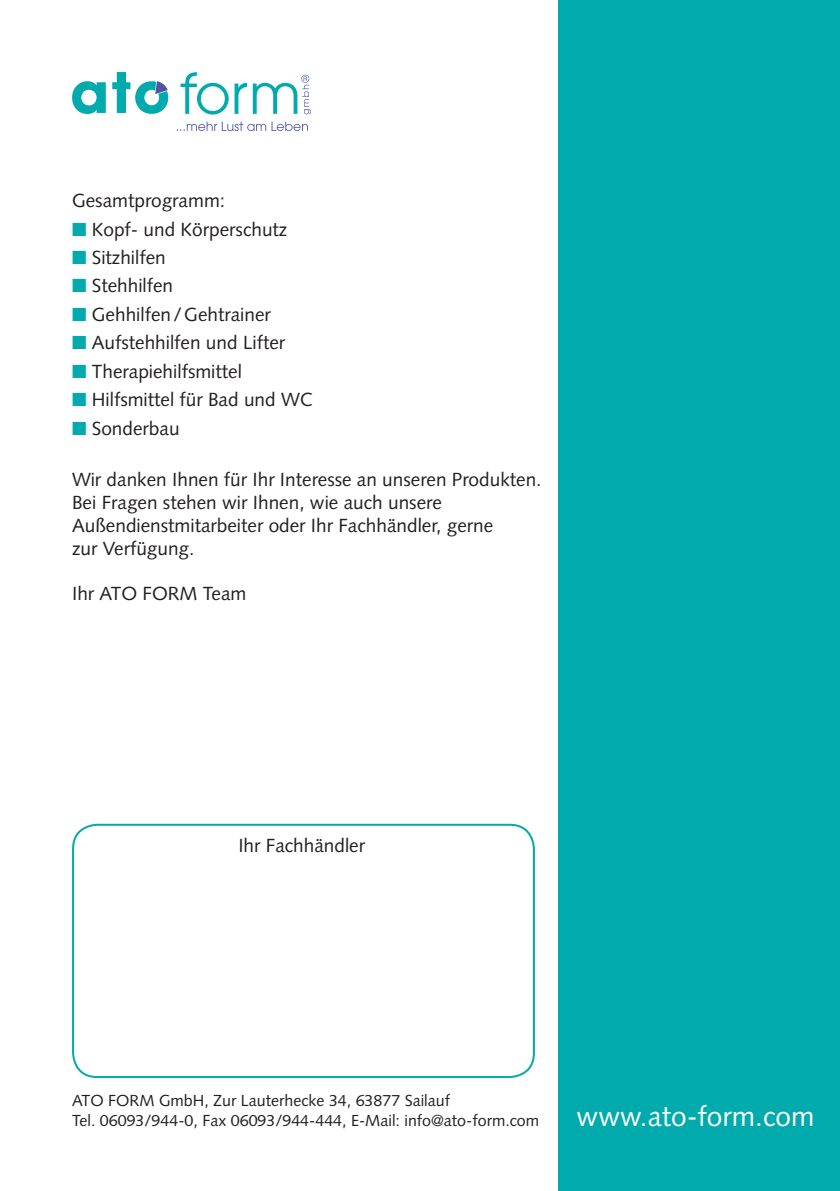
<style>
.page{position:relative;width:840px;height:1191px;background:#fff}
.page>*{position:absolute;margin:0;border:0;box-sizing:border-box;transform-origin:0 0}
.t1{font:28px "Syntax";color:#fff}
.t2{font:19px "Syntax";color:#231f20}
.t3{font:16px "Syntax";color:#231f20}
.s1{color:#00aaad}
</style>
<div class="page">
<div style="left:558px;top:0;width:281px;height:1191px;background:#00aaad"></div>
<svg style="left:180px;top:72px;width:48px;height:43px"></svg>
<svg style="left:234px;top:83px;width:13px;height:31px"></svg>
<svg style="left:72px;top:81px;width:34px;height:33px"></svg>
<svg style="left:253px;top:75px;width:58px;height:39px"></svg>
<svg style="left:177px;top:122px;width:131px;height:9px"></svg>
<svg style="left:112px;top:72px;width:56px;height:42px"></svg>
<div style="left:72px;top:823px;width:462px;height:255px;border:2px solid #00aaad;border-radius:24px"></div>
<p class="t2" style="left:72px;top:189px;width:154px">Gesamtprogramm:</p>
<p class="t2" style="left:72px;top:218px;width:217px"><span class="s1">■</span> Kopf- und Körperschutz</p>
<p class="t2" style="left:72px;top:246px;width:95px"><span class="s1">■</span> Sitzhilfen</p>
<p class="t2" style="left:72px;top:275px;width:103px"><span class="s1">■</span> Stehhilfen</p>
<p class="t2" style="left:72px;top:303px;width:200px"><span class="s1">■</span> Gehhilfen/Gehtrainer</p>
<p class="t2" style="left:72px;top:332px;width:214px"><span class="s1">■</span> Aufstehhilfen und Lifter</p>
<p class="t2" style="left:72px;top:360px;width:171px"><span class="s1">■</span> Therapiehilfsmittel</p>
<p class="t2" style="left:72px;top:388px;width:242px"><span class="s1">■</span> Hilfsmittel für Bad und WC</p>
<p class="t2" style="left:72px;top:417px;width:109px"><span class="s1">■</span> Sonderbau</p>
<p class="t2" style="left:72px;top:468px;width:470px">Wir danken Ihnen für Ihr Interesse an unseren Produkten.</p>
<p class="t2" style="left:72px;top:491px;width:371px">Bei Fragen stehen wir Ihnen, wie auch unsere</p>
<p class="t2" style="left:72px;top:514px;width:422px">Außendienstmitarbeiter oder Ihr Fachhändler, gerne</p>
<p class="t2" style="left:72px;top:537px;width:124px">zur Verfügung.</p>
<p class="t2" style="left:72px;top:582px;width:176px">Ihr ATO FORM Team</p>
<p class="t2" style="left:238px;top:834px;width:128px">Ihr Fachhändler</p>
<p class="t3" style="left:72px;top:1091px;width:379px">ATO FORM GmbH, Zur Lauterhecke 34, 63877 Sailauf</p>
<p class="t3" style="left:72px;top:1110px;width:468px">Tel. 06093/944-0, Fax 06093/944-444, E-Mail: info@ato-form.com</p>
<p class="t1" style="left:576px;top:1099px;width:239px">www.ato-form.com</p>
</div>
